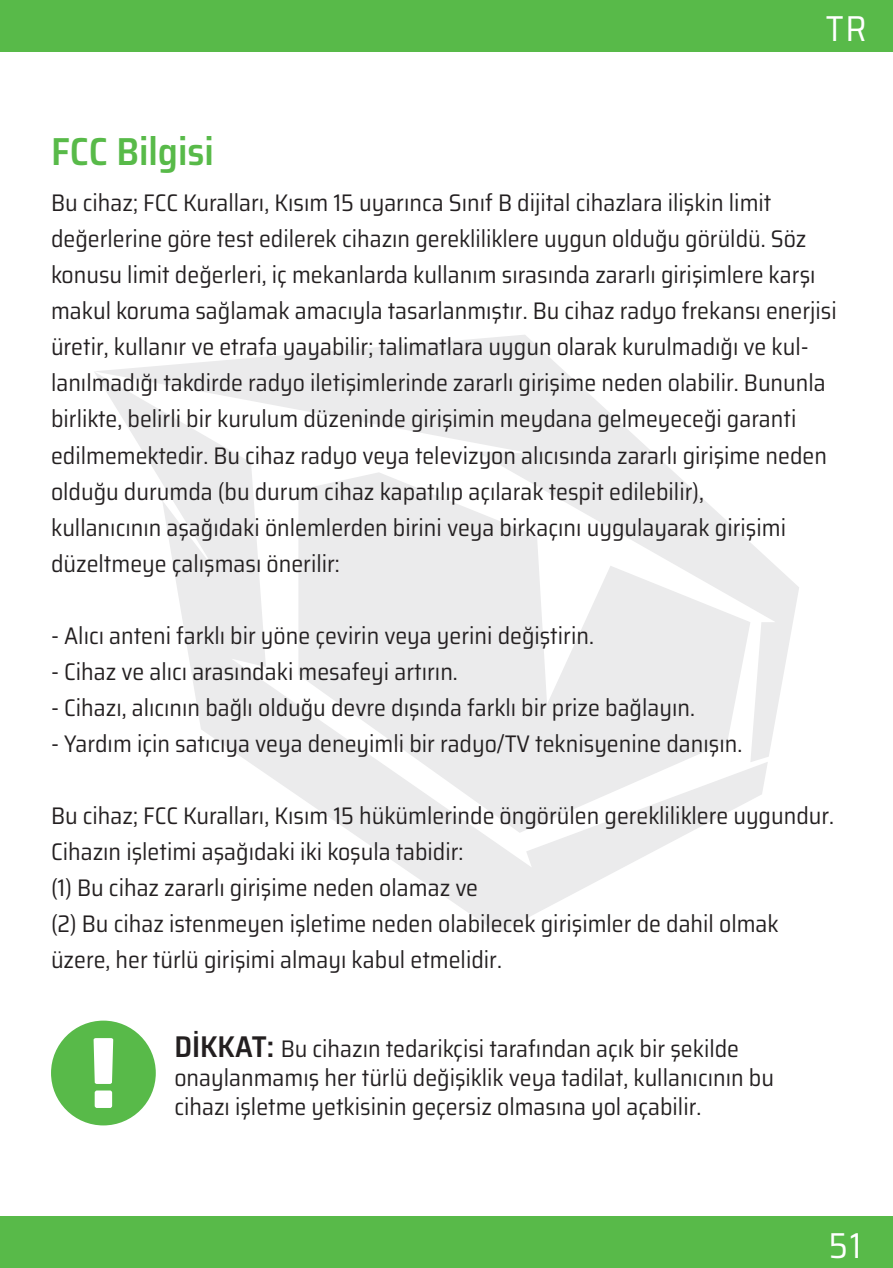
<style>
.page{position:relative;width:893px;height:1268px;background:#fff}
.page>*{position:absolute;margin:0;border:0;box-sizing:border-box;transform-origin:0 0}
.Başlık_Lvl-2{font:600 semi-condensed 39px "Saira";color:#58ba49}
.t1{font:semi-condensed 36px "Saira";color:#fff}
.t2{font:semi-condensed 24px/36px "Saira";color:#231f20}
.s1{font-weight:600;font-size:30px}
</style>
<div class="page">
<div style="left:0;top:0;width:893px;height:51px;background:#58ba49"></div>
<div style="left:0;top:1216px;width:893px;height:51px;background:#58ba49"></div>
<svg style="left:104px;top:335px;width:695px;height:422px"></svg>
<svg style="left:94px;top:371px;width:674px;height:562px"></svg>
<svg style="left:298px;top:472px;width:452px;height:360px;fill:#ebebec"></svg>
<svg style="left:51px;top:1020px;width:105px;height:105px"></svg>
<h2 class="t1" style="left:826px;top:-1px;width:42px">TR</h2>
<p class="Başlık_Lvl-2" style="left:51px;top:120px;width:164px">FCC Bilgisi</p>
<p class="t2" style="left:51px;top:184px;width:787px">Bu cihaz; FCC Kuralları, Kısım 15 uyarınca Sınıf B dijital cihazlara ilişkin limit değerlerine göre test edilerek cihazın gerekliliklere uygun olduğu görüldü. Söz konusu limit değerleri, iç mekanlarda kullanım sırasında zararlı girişimlere karşı makul koruma sağlamak amacıyla tasarlanmıştır. Bu cihaz radyo frekansı enerjisi üretir, kullanır ve etrafa yayabilir; talimatlara uygun olarak kurulmadığı ve kul&shy;lanılmadığı takdirde radyo iletişimlerinde zararlı girişime neden olabilir. Bununla birlikte, belirli bir kurulum düzeninde girişimin meydana gelmeyeceği garanti edilmemektedir. Bu cihaz radyo veya televizyon alıcısında zararlı girişime neden olduğu durumda (bu durum cihaz kapatılıp açılarak tespit edilebilir),</p>
<p class="t2" style="left:51px;top:508px;width:736px">kullanıcının aşağıdaki önlemlerden birini veya birkaçını uygulayarak girişimi düzeltmeye çalışması önerilir:</p>
<p class="t2" style="left:51px;top:616px;width:544px">- Alıcı anteni farklı bir yöne çevirin veya yerini değiştirin.</p>
<p class="t2" style="left:51px;top:652px;width:408px">- Cihaz ve alıcı arasındaki mesafeyi artırın.</p>
<p class="t2" style="left:51px;top:688px;width:645px">- Cihazı, alıcının bağlı olduğu devre dışında farklı bir prize bağlayın.</p>
<p class="t2" style="left:51px;top:724px;width:693px">- Yardım için satıcıya veya deneyimli bir radyo/TV teknisyenine danışın.</p>
<p class="t2" style="left:51px;top:796px;width:785px">Bu cihaz; FCC Kuralları, Kısım 15 hükümlerinde öngörülen gerekliliklere uygundur.<br>Cihazın işletimi aşağıdaki iki koşula tabidir:</p>
<p class="t2" style="left:51px;top:868px;width:429px">(1) Bu cihaz zararlı girişime neden olamaz ve</p>
<p class="t2" style="left:51px;top:904px;width:729px">(2) Bu cihaz istenmeyen işletime neden olabilecek girişimler de dahil olmak üzere, her türlü girişimi almayı kabul etmelidir.</p>
<p class="t2" style="left:174px;top:1029px;width:566px"><span class="s1">DİKKAT:</span> Bu cihazın tedarikçisi tarafından açık bir şekilde</p>
<p class="t2" style="left:174px;top:1058px;width:601px">onaylanmamış her türlü değişiklik veya tadilat, kullanıcının bu</p>
<p class="t2" style="left:174px;top:1087px;width:529px">cihazı işletme yetkisinin geçersiz olmasına yol açabilir.</p>
<h2 class="t1" style="left:829px;top:1215px;width:34px">51</h2>
</div>
